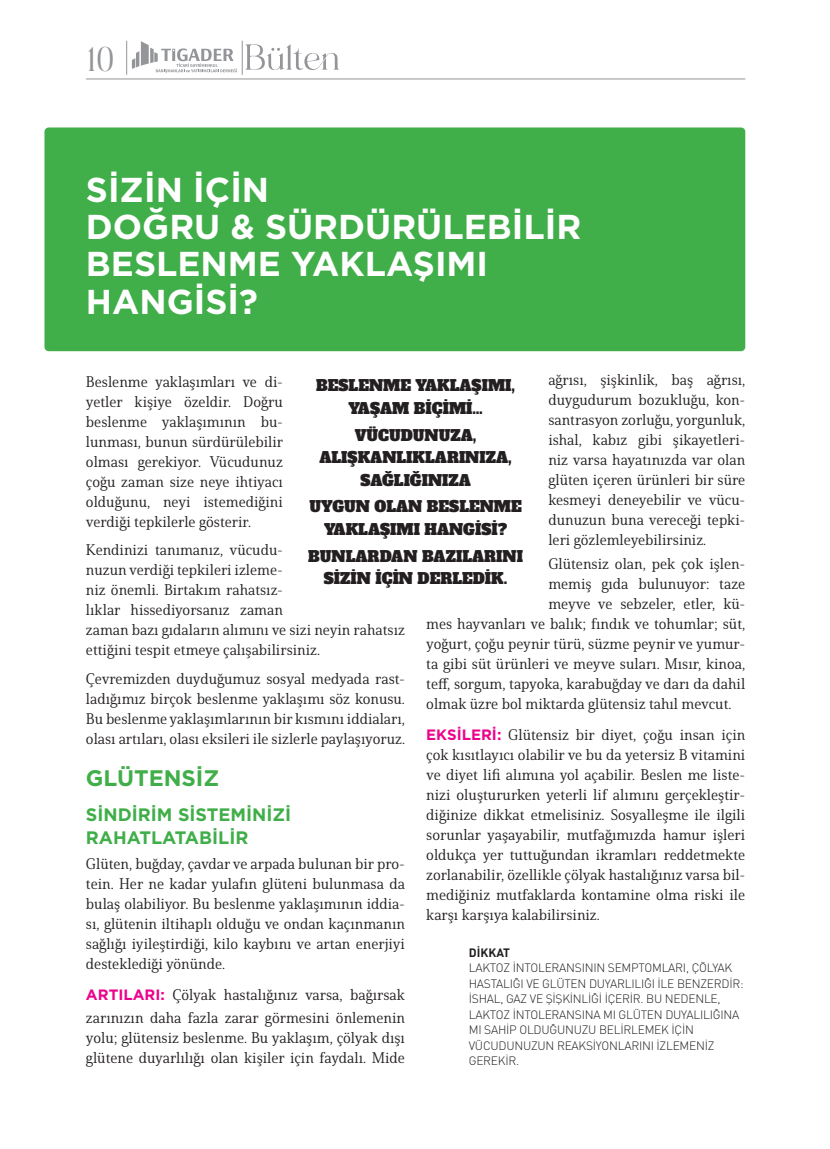
<style>
.page{position:relative;width:830px;height:1149px;background:#fff}
.page>*{position:absolute;margin:0;border:0;box-sizing:border-box;transform-origin:0 0}
.t1{font:700 34.5px/37.2px "Gotham";color:#fff}
.t2{font:34.5px "Mollieglaston";color:#939598}
.t3{font:700 22.5px "Gotham";color:#40ae49}
.t4{font:700 18px/23px "Gotham";color:#40ae49}
.t5{font:15px/20px "Solitas Serif Nor Reg";color:#231f20;text-align:justify}
.t6{font:15px/22.5px "Alfa Slab One";color:#231f20;text-align:center}
.t7{font:300 12px/15.5px "DIN Pro";letter-spacing:-.02em;color:#231f20}
.t8{font:700 12px "DIN Pro";color:#231f20}
.s1{font-family:"Gotham";font-weight:700;color:#ed028c}
</style>
<div class="page">
<div style="left:44px;top:127px;width:701px;height:224px;background:#40ae49;border-radius:4px"></div>
<svg style="left:132px;top:41px;width:105px;height:32px"></svg>
<svg style="left:245px;top:44px;width:94px;height:26px"></svg>
<hr style="left:242px;top:41px;width:1px;height:34px;background:#939598">
<hr style="left:86px;top:79px;width:659px;height:1px;background:#939598">
<hr style="left:126px;top:41px;width:1px;height:34px;background:#939598">
<h1 class="t2" style="left:86px;top:40px;width:30px">10</h1>
<h1 class="t1" style="left:86px;top:171px;width:497px">SİZİN İÇİN<br>DOĞRU &amp; SÜRDÜRÜLEBİLİR<br>BESLENME YAKLAŞIMI<br>HANGİSİ?</h1>
<p class="t5" style="left:548px;top:370px;width:198px">ağrısı, şişkinlik, baş ağrısı, duygudurum bozukluğu, kon&shy;santrasyon zorluğu, yorgunluk, ishal, kabız gibi şikayetleri&shy;niz varsa hayatınızda var olan glüten içeren ürünleri bir süre kesmeyi deneyebilir ve vücu&shy;dunuzun buna vereceği tepki&shy;leri gözlemleyebilirsiniz.</p>
<p class="t5" style="left:548px;top:554px;width:198px">Glütensiz olan, pek çok işlen-</p>
<p class="t5" style="left:548px;top:574px;width:198px">memiş gıda bulunuyor: taze</p>
<p class="t5" style="left:548px;top:594px;width:198px">meyve ve sebzeler, etler, kü-</p>
<p class="t5" style="left:426px;top:614px;width:320px">mes hayvanları ve balık; fındık ve tohumlar; süt,</p>
<p class="t5" style="left:426px;top:634px;width:320px">yoğurt, çoğu peynir türü, süzme peynir ve yumur-</p>
<p class="t5" style="left:426px;top:654px;width:320px">ta gibi süt ürünleri ve meyve suları. Mısır, kinoa,</p>
<p class="t5" style="left:426px;top:674px;width:320px">teff, sorgum, tapyoka, karabuğday ve darı da dahil</p>
<p class="t5" style="left:426px;top:693px;width:307px">olmak üzre bol miktarda glütensiz tahıl mevcut.</p>
<p class="t5" style="left:426px;top:725px;width:320px"><span class="s1">EKSİLERİ:</span> Glütensiz bir diyet, çoğu insan için çok kısıtlayıcı olabilir ve bu da yetersiz B vitamini ve diyet lifi alımına yol açabilir. Beslen me liste&shy;nizi oluştururken yeterli lif alımını gerçekleştir&shy;diğinize dikkat etmelisiniz. Sosyalleşme ile ilgili sorunlar yaşayabilir, mutfağımızda hamur işleri oldukça yer tuttuğundan ikramları reddetmekte zorlanabilir, özellikle çölyak hastalığınız varsa bil&shy;mediğiniz mutfaklarda kontamine olma riski ile karşı karşıya kalabilirsiniz.</p>
<p class="t8" style="left:469px;top:944px;width:43px">DİKKAT</p>
<p class="t7" style="left:469px;top:960px;width:276px">LAKTOZ İNTOLERANSININ SEMPTOMLARI, ÇÖLYAK HASTALIĞI VE GLÜTEN DUYARLILIĞI İLE BENZERDİR:<br>İSHAL, GAZ VE ŞİŞKİNLİĞİ İÇERİR. BU NEDENLE, LAKTOZ İNTOLERANSINA MI GLÜTEN DUYALILIĞINA MI SAHİP OLDUĞUNUZU BELİRLEMEK İÇİN VÜCUDUNUZUN REAKSİYONLARINI İZLEMENİZ GEREKİR.</p>
<p class="t5" style="left:86px;top:371px;width:199px">Beslenme yaklaşımları ve di&shy;yetler kişiye özeldir. Doğru beslenme yaklaşımının bu&shy;lunması, bunun sürdürülebilir olması gerekiyor. Vücudunuz çoğu zaman size neye ihtiyacı olduğunu, neyi istemediğini verdiği tepkilerle gösterir.</p>
<p class="t5" style="left:86px;top:540px;width:320px;text-align:left">Kendinizi tanımanız, vücudu-<br>nuzun verdiği tepkileri izleme-<br>niz önemli. Birtakım rahatsız-<br>lıklar hissediyorsanız zaman<br>zaman bazı gıdaların alımını ve sizi neyin rahatsız ettiğini tespit etmeye çalışabilirsiniz.</p>
<p class="t5" style="left:86px;top:668px;width:320px">Çevremizden duyduğumuz sosyal medyada rast&shy;ladığımız birçok beslenme yaklaşımı söz konusu.<br>Bu beslenme yaklaşımlarının bir kısmını iddiaları, olası artıları, olası eksileri ile sizlerle paylaşıyoruz.</p>
<h2 class="t3" style="left:86px;top:763px;width:135px">GLÜTENSİZ</h2>
<p class="t4" style="left:86px;top:803px;width:207px">SİNDİRİM SİSTEMİNİZİ<br>RAHATLATABİLİR</p>
<p class="t5" style="left:86px;top:853px;width:320px">Glüten, buğday, çavdar ve arpada bulunan bir pro&shy;tein. Her ne kadar yulafın glüteni bulunmasa da bulaş olabiliyor. Bu beslenme yaklaşımının iddia&shy;sı, glütenin iltihaplı olduğu ve ondan kaçınmanın sağlığı iyileştirdiği, kilo kaybını ve artan enerjiyi desteklediği yönünde.</p>
<p class="t5" style="left:86px;top:983px;width:320px;line-height:23px"><span class="s1">ARTILARI:</span> Çölyak hastalığınız varsa, bağırsak zarınızın daha fazla zarar görmesini önlemenin</p>
<p class="t5" style="left:86px;top:1028px;width:320px">yolu; glütensiz beslenme. Bu yaklaşım, çölyak dışı glütene duyarlılığı olan kişiler için faydalı. Mide</p>
<p class="t6" style="left:316px;top:373px;width:200px">BESLENME YAKLAŞIMI,<br>YAŞAM BİÇİMİ…</p>
<p class="t6" style="left:319px;top:422px;width:194px">VÜCUDUNUZA,<br>ALIŞKANLIKLARINIZA,<br>SAĞLIĞINIZA</p>
<p class="t6" style="left:309px;top:494px;width:214px">UYGUN OLAN BESLENME<br>YAKLAŞIMI HANGİSİ?</p>
<p class="t6" style="left:308px;top:543px;width:216px">BUNLARDAN BAZILARINI<br>SİZİN İÇİN DERLEDİK.</p>
</div>
